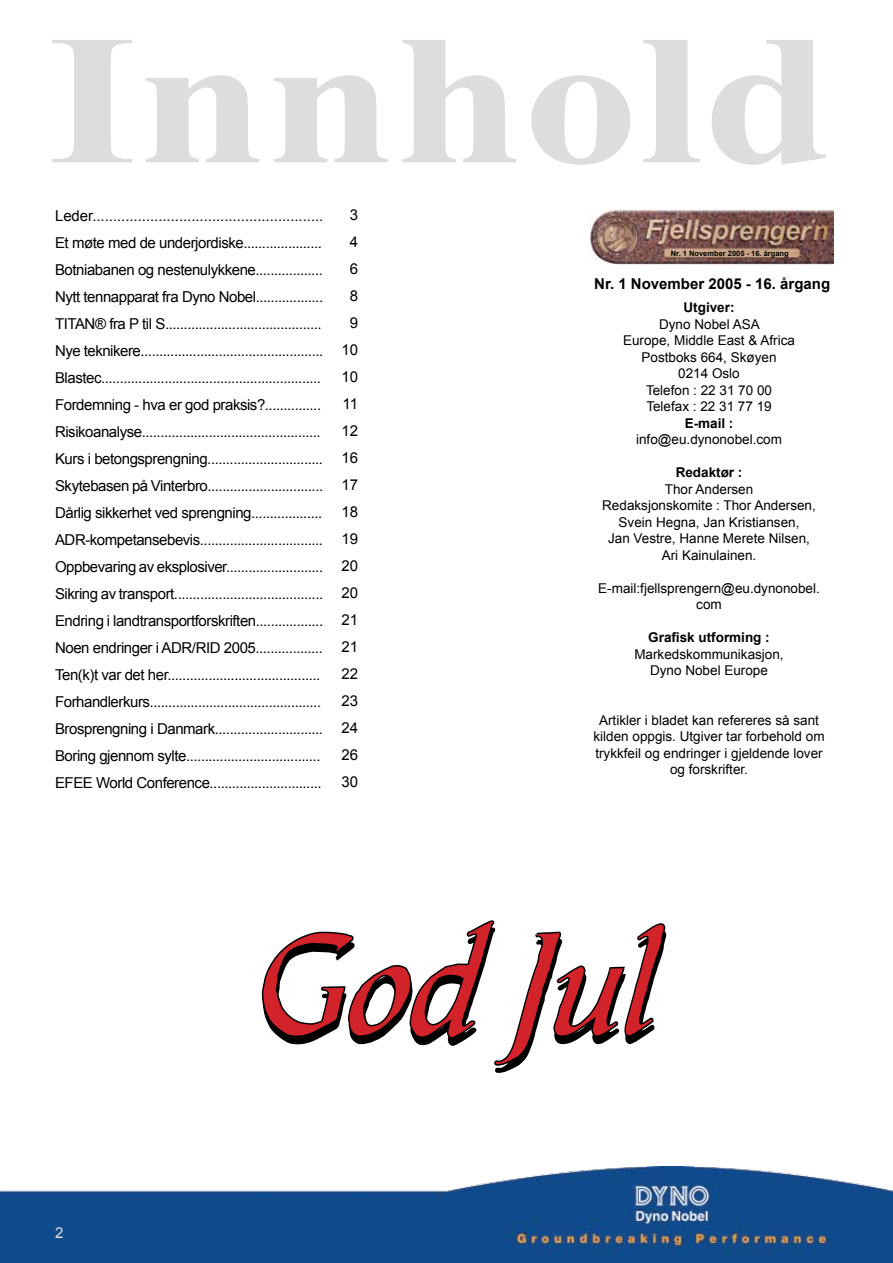
<style>
.page{position:relative;width:893px;height:1263px;background:#fff}
.page>*{position:absolute;margin:0;border:0;box-sizing:border-box;transform-origin:0 0}
.t1{font:700 184.8px "Times New Roman";color:#dcddde;scale:1.25 1}
.t2{font:150px "Bible Scr T";color:#000}
.t3{font:15px/27px "Arial";letter-spacing:-.03em;color:#000}
.t4{font:700 15px "Arial";color:#000}
.t5{font:13.5px/16.5px "Arial";color:#000;text-align:center}
.t6{font:700 13.5px "Arial";color:#000}
.t7{font:700 7.5px "Arial";color:#000}
</style>
<div class="page">
<img style="left:0;top:1167px;width:891px;height:96px">
<img style="left:891px;top:1190px;width:2px;height:73px">
<img style="left:588px;top:209px;width:245px;height:55px">
<svg style="left:261px;top:920px;width:406px;height:153px"></svg>
<svg style="left:56px;top:1228px;width:7px;height:10px"></svg>
<h1 class="t1" style="left:48px;top:-27px;width:628px">Innhold</h1>
<p class="t3" style="left:55px;top:202px;width:270px">Leder........................................................<br>Et møte med de underjordiske.....................<br>Botniabanen og nestenulykkene..................<br>Nytt tennapparat fra Dyno Nobel..................<br>TITAN® fra P til S..........................................<br>Nye teknikere.................................................<br>Blastec...........................................................<br>Fordemning - hva er god praksis?...............<br>Risikoanalyse................................................<br>Kurs i betongsprengning...............................<br>Skytebasen på Vinterbro...............................<br>Dårlig sikkerhet ved sprengning...................<br>ADR-kompetansebevis.................................<br>Oppbevaring av eksplosiver..........................<br>Sikring av transport........................................<br>Endring i landtransportforskriften..................<br>Noen endringer i ADR/RID 2005..................<br>Ten(k)t var det her.........................................<br>Forhandlerkurs..............................................<br>Brosprengning i Danmark.............................<br>Boring gjennom sylte....................................<br>EFEE World Conference..............................</p>
<p class="t3" style="left:350px;top:201px;width:10px">3</p>
<p class="t3" style="left:350px;top:228px;width:10px">4</p>
<p class="t3" style="left:350px;top:255px;width:10px">6</p>
<p class="t3" style="left:350px;top:282px;width:10px">8</p>
<p class="t3" style="left:350px;top:309px;width:10px">9</p>
<p class="t3" style="left:341px;top:336px;width:18px">1 0</p>
<p class="t3" style="left:341px;top:363px;width:18px">1 0</p>
<p class="t3" style="left:342px;top:390px;width:7px">11</p>
<p class="t3" style="left:341px;top:417px;width:9px">12</p>
<p class="t3" style="left:341px;top:444px;width:18px">1 6</p>
<p class="t3" style="left:341px;top:471px;width:18px">1 7</p>
<p class="t3" style="left:341px;top:498px;width:18px">1 8</p>
<p class="t3" style="left:341px;top:525px;width:18px">1 9</p>
<p class="t3" style="left:341px;top:552px;width:18px">20</p>
<p class="t3" style="left:341px;top:579px;width:18px">20</p>
<p class="t3" style="left:341px;top:606px;width:8px">21</p>
<p class="t3" style="left:341px;top:633px;width:8px">21</p>
<p class="t3" style="left:341px;top:660px;width:9px">22</p>
<p class="t3" style="left:341px;top:687px;width:18px">23</p>
<p class="t3" style="left:341px;top:714px;width:18px">24</p>
<p class="t3" style="left:341px;top:741px;width:18px">26</p>
<p class="t3" style="left:341px;top:768px;width:18px">30</p>
<p class="t7" style="left:671px;top:248px;width:119px">Nr. 1 November 2005 - 16. årgang</p>
<p class="t4" style="left:594px;top:273px;width:237px">Nr. 1 November 2005 - 16. årgang</p>
<p class="t6" style="left:683px;top:299px;width:53px">Utgiver:</p>
<p class="t5" style="left:623px;top:316px;width:173px">Dyno Nobel ASA<br>Europe, Middle East &amp; Africa<br>Postboks 664, Skøyen<br>021 4 Oslo<br>Telefon : 22 31 70 00<br>Telefax : 22 31 77 1 9</p>
<p class="t6" style="left:685px;top:414px;width:50px">E-mail :</p>
<p class="t5" style="left:636px;top:431px;width:147px">info@eu.dynonobel.com</p>
<p class="t6" style="left:676px;top:464px;width:68px">Redaktør :</p>
<p class="t5" style="left:602px;top:481px;width:215px">Thor Andersen<br>Redaksjonskomite : Thor Andersen,<br>Svein Hegna, Jan Kristiansen,<br>Jan Vestre, Hanne Merete Nilsen,<br>Ari Kainulainen.</p>
<p class="t5" style="left:598px;top:580px;width:223px">E-mail:fjellsprengern@eu.dynonobel. com</p>
<p class="t6" style="left:648px;top:629px;width:123px">Grafisk utforming :</p>
<p class="t5" style="left:634px;top:646px;width:151px">Markedskommunikasjon,<br>Dyno Nobel Europe</p>
<p class="t5" style="left:593px;top:712px;width:233px">Artikler i bladet kan refereres så sant kilden oppgis. Utgiver tar forbehold om trykkfeil og endringer i gjeldende lover og forskrifter.</p>
<h2 class="t2" style="left:256px;top:910px;width:399px">God Jul</h2>
</div>
